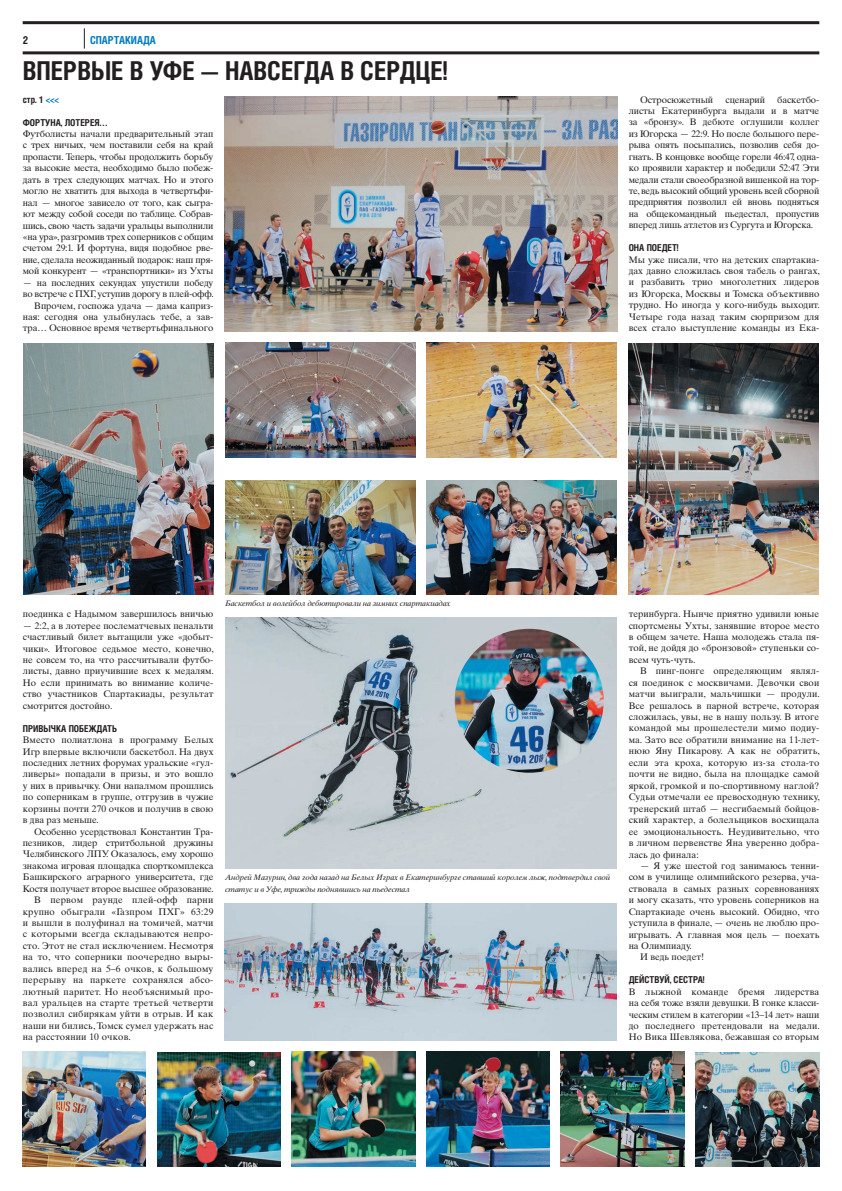
<style>
.page{position:relative;width:842px;height:1191px;background:#fff}
.page>*{position:absolute;margin:0;border:0;box-sizing:border-box;transform-origin:0 0}
.TITLE-26{font:700 26px "Helios Cond";color:#231f20}
.t1{font:700 11px "Helios Cond";color:#007ac2}
.t2{font:700 11px "Helios Cond";color:#231f20}
.Без_абзаца{font:9.5px/11.4px "Times Ten C";color:#231f20;text-align:justify}
.Без_абзаца-2{font:9.5px/11.4px "Times Ten C";letter-spacing:-.02em;color:#231f20}
.ПодЗаг{font:700 9.5px "Helios Cond";color:#231f20}
.LIDER{font:700 9.5px "Helios Cond";color:#231f20}
.Фото-Подпись{font:italic 8px/11.4px "Times Ten C";letter-spacing:-.02em;color:#231f20}
.s1{color:#007ac2}
</style>
<div class="page">
<hr style="left:23px;top:21px;width:796px;height:3px;background:#231f20">
<hr style="left:23px;top:51px;width:796px;height:3px;background:#231f20">
<svg style="left:84px;top:28px;width:1px;height:21px"></svg>
<img style="left:225px;top:96px;width:392px;height:235px">
<img style="left:225px;top:343px;width:190px;height:114px">
<img style="left:225px;top:480px;width:190px;height:114px">
<img style="left:225px;top:617px;width:392px;height:252px">
<img style="left:225px;top:903px;width:392px;height:137px">
<img style="left:292px;top:1052px;width:123px;height:114px">
<img style="left:426px;top:1052px;width:124px;height:114px">
<img style="left:23px;top:343px;width:190px;height:251px">
<img style="left:158px;top:1052px;width:122px;height:114px">
<img style="left:427px;top:343px;width:190px;height:114px">
<img style="left:427px;top:480px;width:190px;height:114px">
<img style="left:561px;top:1052px;width:123px;height:114px">
<img style="left:696px;top:1052px;width:123px;height:114px">
<img style="left:629px;top:343px;width:190px;height:251px">
<img style="left:23px;top:1052px;width:123px;height:114px">
<img style="left:455px;top:629px;width:149px;height:143px">
<p class="t2" style="left:23px;top:33px;width:7px">2</p>
<p class="t1" style="left:90px;top:33px;width:67px">СПАРТАКИАДА</p>
<p class="TITLE-26" style="left:23px;top:55px;width:426px">ВПЕРВЫЕ В УФЕ — НАВСЕГДА В СЕРДЦЕ!</p>
<p class="LIDER" style="left:23px;top:94px;width:38px">стр. 1 <span class="s1">&lt;&lt;&lt;</span></p>
<p class="ПодЗаг" style="left:23px;top:116px;width:86px">ФОРТУНА, ЛОТЕРЕЯ…</p>
<p class="Без_абзаца" style="left:23px;top:128px;width:192px">Футболисты начали предварительный этап с трех ничьих, чем поставили себя на край пропасти. Теперь, чтобы продолжить борьбу за высокие места, необходимо было побеж&shy;дать в трех следующих матчах. Но и этого могло не хватить для выхода в четвертьфи&shy;нал — многое зависело от того, как сыгра&shy;ют между собой соседи по таблице. Собрав&shy;шись, свою часть задачи уральцы выполнили «на ура», разгромив трех соперников с общим счетом 29:1. И фортуна, видя подобное рве&shy;ние, сделала неожиданный подарок: наш пря&shy;мой конкурент — «транспортники» из Ухты</p>
<p class="Без_абзаца-2" style="left:23px;top:277px;width:193px">— на последних секундах упустили победу во встрече с ПХГ, уступив дорогу в плей-офф.</p>
<p class="Без_абзаца" style="left:23px;top:300px;width:192px;text-indent:11px">Впрочем, госпожа удача — дама каприз&shy;ная: сегодня она улыбнулась тебе, а зав&shy;тра… Основное время четвертьфинального</p>
<p class="Без_абзаца" style="left:640px;top:94px;width:75px">Остросюжетный</p>
<p class="Без_абзаца" style="left:725px;top:94px;width:41px">сценарий</p>
<p class="Без_абзаца" style="left:629px;top:94px;width:192px;text-indent:149px">баскетбо&shy;листы Екатеринбурга выдали и в матче за «бронзу». В дебюте оглушили коллег из Югорска — 22:9. Но после большого пере&shy;рыва опять посыпались, позволив себя до&shy;гнать. В концовке вообще горели 46:47, одна&shy;ко проявили характер и победили 52:47. Эти медали стали своеобразной вишенкой на тор&shy;те, ведь высокий общий уровень всей сборной предприятия позволил ей вновь подняться на общекомандный пьедестал, пропустив вперед лишь атлетов из Сургута и Югорска.</p>
<p class="ПодЗаг" style="left:629px;top:242px;width:52px">ОНА ПОЕДЕТ!</p>
<p class="Без_абзаца" style="left:629px;top:254px;width:193px">Мы уже писали, что на детских спартакиа&shy;дах давно сложилась своя табель о рангах, и разбавить трио многолетних лидеров из Югорска, Москвы и Томска объективно трудно. Но иногда у кого-нибудь выходит.<br>Четыре года назад таким сюрпризом для всех стало выступление команды из Ека-</p>
<p class="Без_абзаца" style="left:23px;top:608px;width:192px">поединка с Надымом завершилось вничью</p>
<p class="Без_абзаца" style="left:23px;top:620px;width:193px">— 2:2, а в лотерее послематчевых пенальти счастливый билет вытащили уже «добыт&shy;чики». Итоговое седьмое место, конечно, не совсем то, на что рассчитывали футбо&shy;листы, давно приучившие всех к медалям.<br>Но если принимать во внимание количе&shy;ство участников Спартакиады, результат смотрится достойно.</p>
<p class="ПодЗаг" style="left:23px;top:722px;width:96px">ПРИВЫЧКА ПОБЕЖДАТЬ</p>
<p class="Без_абзаца" style="left:23px;top:734px;width:192px">Вместо полиатлона в программу Белых Игр впервые включили баскетбол. На двух последних летних форумах уральские «гул&shy;ливеры» попадали в призы, и это вошло у них в привычку. Они напалмом прошлись по соперникам в группе, отгрузив в чужие корзины почти 270 очков и получив в свою в два раз меньше.</p>
<p class="Без_абзаца" style="left:23px;top:825px;width:193px;text-indent:11px">Особенно усердствовал Константин Тра&shy;пезников, лидер стритбольной дружины Челябинского ЛПУ. Оказалось, ему хорошо знакома игровая площадка спорткомплекса Башкирского аграрного университета, где Костя получает второе высшее образование.</p>
<p class="Без_абзаца" style="left:23px;top:894px;width:192px;text-indent:11px">В первом раунде плей-офф парни крупно обыграли «Газпром ПХГ» 63:29 и вышли в полуфинал на томичей, матчи с которыми всегда складываются непро&shy;сто. Этот не стал исключением. Несмотря на то, что соперники поочередно выры&shy;вались вперед на 5–6 очков, к большому перерыву на паркете сохранялся абсо&shy;лютный паритет. Но необъяснимый про&shy;вал уральцев на старте третьей четверти позволил сибирякам уйти в отрыв. И как наши ни бились, Томск сумел удержать нас на расстоянии 10 очков.</p>
<p class="Фото-Подпись" style="left:225px;top:597px;width:227px">Баскетбол и волейбол дебютировали на зимних спартакиадах</p>
<p class="Фото-Подпись" style="left:225px;top:872px;width:387px">Андрей Мазурин, два года назад на Белых Играх в Екатеринбурге ставший королем лыж, подтвердил свой статус и в Уфе, трижды поднявшись на пьедестал</p>
<p class="Без_абзаца" style="left:629px;top:608px;width:192px">теринбурга. Нынче приятно удивили юные спортсмены Ухты, занявшие второе место в общем зачете. Наша молодежь стала пя&shy;той, не дойдя до «бронзовой» ступеньки со&shy;всем чуть-чуть.</p>
<p class="Без_абзаца" style="left:629px;top:665px;width:193px;text-indent:11px">В пинг-понге определяющим являл&shy;ся поединок с москвичами. Девочки свои матчи выиграли, мальчишки — продули.<br>Все решалось в парной встрече, которая сложилась, увы, не в нашу пользу. В итоге командой мы прошелестели мимо подиу&shy;ма. Зато все обратили внимание на 11-лет&shy;нюю Яну Пикарову. А как не обратить, если эта кроха, которую из-за стола-то почти не видно, была на площадке самой яркой, громкой и по-спортивному наглой?<br>Судьи отмечали ее превосходную технику, тренерский штаб — несгибаемый бойцов&shy;ский характер, а болельщиков восхищала ее эмоциональность. Неудивительно, что в личном первенстве Яна уверенно добра&shy;лась до финала:</p>
<p class="Без_абзаца" style="left:629px;top:860px;width:192px;text-indent:11px">— Я уже шестой год занимаюсь тенни&shy;сом в училище олимпийского резерва, уча&shy;ствовала в самых разных соревнованиях и могу сказать, что уровень соперников на Спартакиаде очень высокий. Обидно, что уступила в финале, — очень не люблю про&shy;игрывать. А главная моя цель — поехать на Олимпиаду.</p>
<p class="Без_абзаца" style="left:640px;top:951px;width:66px">И ведь поедет!</p>
<p class="ПодЗаг" style="left:629px;top:974px;width:78px">ДЕЙСТВУЙ, СЕСТРА!</p>
<p class="Без_абзаца" style="left:629px;top:985px;width:193px">В лыжной команде бремя лидерства на себя тоже взяли девушки. В гонке класси&shy;ческим стилем в категории «13–14 лет» наши до последнего претендовали на медали.<br>Но Вика Шевлякова, бежавшая со вторым</p>
</div>
